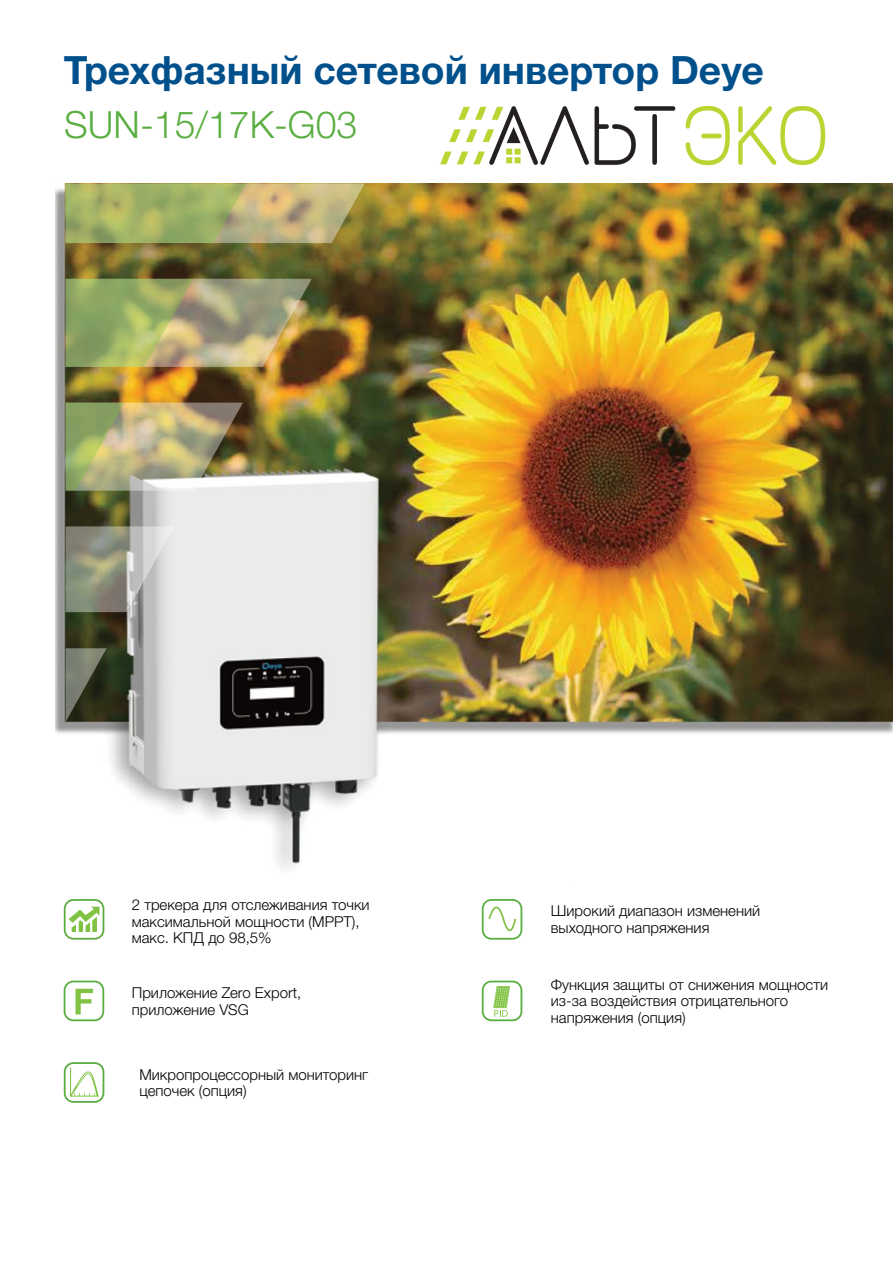
<style>
.page{position:relative;width:893px;height:1263px;background:#fff}
.page>*{position:absolute;margin:0;border:0;box-sizing:border-box;transform-origin:0 0}
.t1{font:700 39px "Helvetica Neue LTW1 G";color:#00508c}
.t2{font:300 37.5px "Helvetica Neue LTW1 G";color:#5aae41}
.t3{font:300 15px/16.5px "Helvetica Neue LTW1 G";color:#000}
</style>
<div class="page">
<img style="left:56px;top:183px;width:837px;height:686px">
<div style="left:64px;top:899px;width:40px;height:41px;border:2px solid #5aae41;border-radius:9px"></div>
<svg style="left:69px;top:907px;width:30px;height:25px"></svg>
<div style="left:64px;top:980px;width:40px;height:41px;border:2px solid #5aae41;border-radius:9px"></div>
<svg style="left:76px;top:989px;width:17px;height:25px"></svg>
<div style="left:64px;top:1062px;width:40px;height:41px;border:2px solid #5aae41;border-radius:9px"></div>
<svg style="left:70px;top:1068px;width:29px;height:29px"></svg>
<div style="left:482px;top:899px;width:40px;height:41px;border:2px solid #5aae41;border-radius:9px"></div>
<svg style="left:488px;top:906px;width:28px;height:25px"></svg>
<div style="left:482px;top:980px;width:40px;height:41px;border:2px solid #5aae41;border-radius:9px"></div>
<svg style="left:493px;top:986px;width:17px;height:31px"></svg>
<img style="left:66px;top:184px;width:299px;height:428px">
<svg style="left:66px;top:648px;width:41px;height:74px;background:#525544"></svg>
<img style="left:66px;top:184px;width:180px;height:307px">
<img style="left:440px;top:107px;width:386px;height:58px">
<h1 class="t1" style="left:64px;top:46px;width:702px">Трехфазный сетевой инвертор Deye</h1>
<h2 class="t2" style="left:64px;top:102px;width:295px">SUN-15/17K-G03</h2>
<p class="t3" style="left:132px;top:897px;width:239px">2 трекера для отслеживания точки максимальной мощности (MPPT), макс. КПД до 98,5%</p>
<p class="t3" style="left:132px;top:984px;width:171px">Приложение Zero Export, приложение VSG</p>
<p class="t3" style="left:139px;top:1066px;width:230px">Микропроцессорный мониторинг цепочек (опция)</p>
<p class="t3" style="left:551px;top:903px;width:211px">Широкий диапазон изменений выходного напряжения</p>
<p class="t3" style="left:551px;top:976px;width:279px">Функция защиты от снижения мощности из-за воздействия отрицательного напряжения (опция)</p>
</div>
